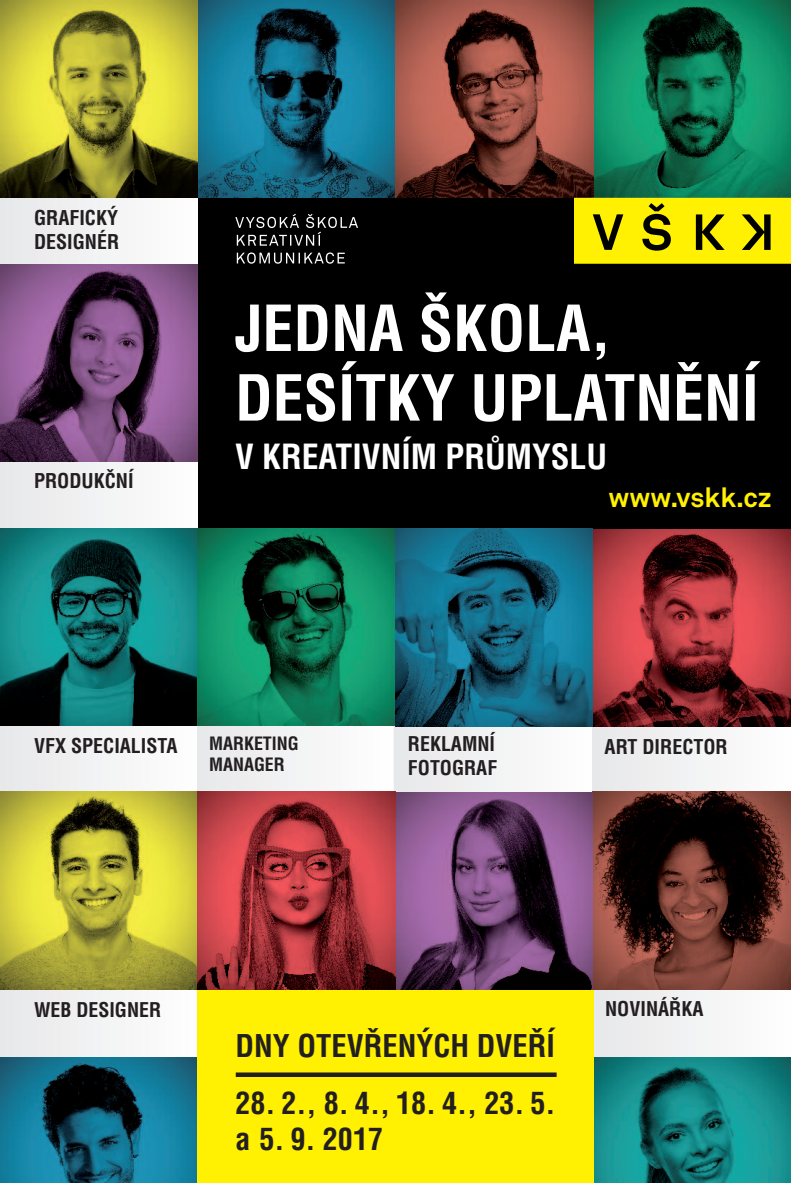
<style>
.page{position:relative;width:791px;height:1183px;background:#fff}
.page>*{position:absolute;margin:0;border:0;box-sizing:border-box;transform-origin:0 0}
.t1{font:700 condensed 61.8px/69.6px "Helvetica CE";color:#fff}
.t2{font:700 condensed 33.9px "Helvetica CE";color:#fff}
.t3{font:700 condensed 30.6px "Helvetica CE";color:#231f20}
.t4{font:700 condensed 30px/36px "Helvetica CE";color:#231f20}
.t5{font:700 27.3px "Akkurat Pro";color:#fff101}
.t6{font:700 condensed 19.8px/24px "Helvetica CE";color:#231f20}
.t7{font:700 condensed 18px/21.6px "Helvetica CE";color:#231f20}
</style>
<div class="page">
<div style="left:0;top:461px;width:198px;height:67px;background:#f2f3f4"></div>
<div style="left:0;top:725px;width:198px;height:65px;background:#f2f3f4"></div>
<div style="left:593px;top:726px;width:198px;height:68px;background:#f2f3f4"></div>
<div style="left:593px;top:990px;width:198px;height:65px;background:#f2f3f4"></div>
<div style="left:0;top:198px;width:198px;height:66px;background:#f2f3f4"></div>
<img style="left:198px;top:0;width:198px;height:198px">
<img style="left:0;top:528px;width:790px;height:198px">
<img style="left:593px;top:791px;width:197px;height:197px">
<img style="left:594px;top:1056px;width:197px;height:126px">
<svg style="left:0;top:528px;width:198px;height:197px;background:#0f6463"></svg>
<img style="left:0;top:264px;width:198px;height:197px">
<div style="left:198px;top:198px;width:593px;height:330px;background:#000"></div>
<svg style="left:237px;top:252px;width:108px;height:12px"></svg>
<svg style="left:235px;top:214px;width:123px;height:31px"></svg>
<svg style="left:0;top:0;width:198px;height:198px;background:#a19c30"></svg>
<div style="left:0;top:989px;width:197px;height:67px;background:#f2f3f4"></div>
<img style="left:0;top:791px;width:197px;height:197px">
<svg style="left:594px;top:0;width:197px;height:198px;background:#0e7754"></svg>
<svg style="left:396px;top:0;width:198px;height:198px;background:#87473b"></svg>
<img style="left:0;top:1056px;width:198px;height:126px">
<svg style="left:574px;top:198px;width:217px;height:66px;background:#d9cd00"></svg>
<svg style="left:395px;top:791px;width:198px;height:197px;background:#6e446d"></svg>
<div style="left:394px;top:726px;width:197px;height:65px;background:#f2f3f4"></div>
<img style="left:198px;top:725px;width:1px;height:65px">
<svg style="left:198px;top:528px;width:197px;height:197px;background:#0e7856"></svg>
<svg style="left:198px;top:791px;width:197px;height:197px;background:#a6363b"></svg>
<svg style="left:395px;top:528px;width:198px;height:198px;background:#14627c"></svg>
<div style="left:198px;top:990px;width:396px;height:192px;background:#fff101"></div>
<svg style="left:236px;top:1072px;width:321px;height:4px"></svg>
<p class="t6" style="left:34px;top:208px;width:87px">GRAFICKÝ<br>DESIGNÉR</p>
<p class="t6" style="left:34px;top:470px;width:101px">PRODUKČNÍ</p>
<h1 class="t1" style="left:235px;top:299px;width:525px">JEDNA ŠKOLA,<br>DESÍTKY UPLATNĚNÍ</h1>
<h2 class="t2" style="left:235px;top:443px;width:374px">V KREATIVNÍM PRŮMYSLU</h2>
<h3 class="t5" style="left:608px;top:487px;width:165px">www.vskk.cz</h3>
<p class="t6" style="left:34px;top:734px;width:145px">VFX SPECIALISTA</p>
<p class="t7" style="left:209px;top:733px;width:91px">MARKETING<br>MANAGER</p>
<p class="t6" style="left:408px;top:733px;width:91px">REKLAMNÍ<br>FOTOGRAF</p>
<p class="t6" style="left:605px;top:736px;width:125px">ART DIRECTOR</p>
<p class="t6" style="left:34px;top:999px;width:129px">WEB DESIGNER</p>
<h3 class="t3" style="left:235px;top:1033px;width:321px">DNY OTEVŘENÝCH DVEŘÍ</h3>
<h3 class="t4" style="left:235px;top:1087px;width:322px">28. 2., 8. 4., 18. 4., 23. 5.<br>A 5. 9. 2017</h3>
<p class="t6" style="left:605px;top:997px;width:100px">NOVINÁŘKA</p>
</div>
